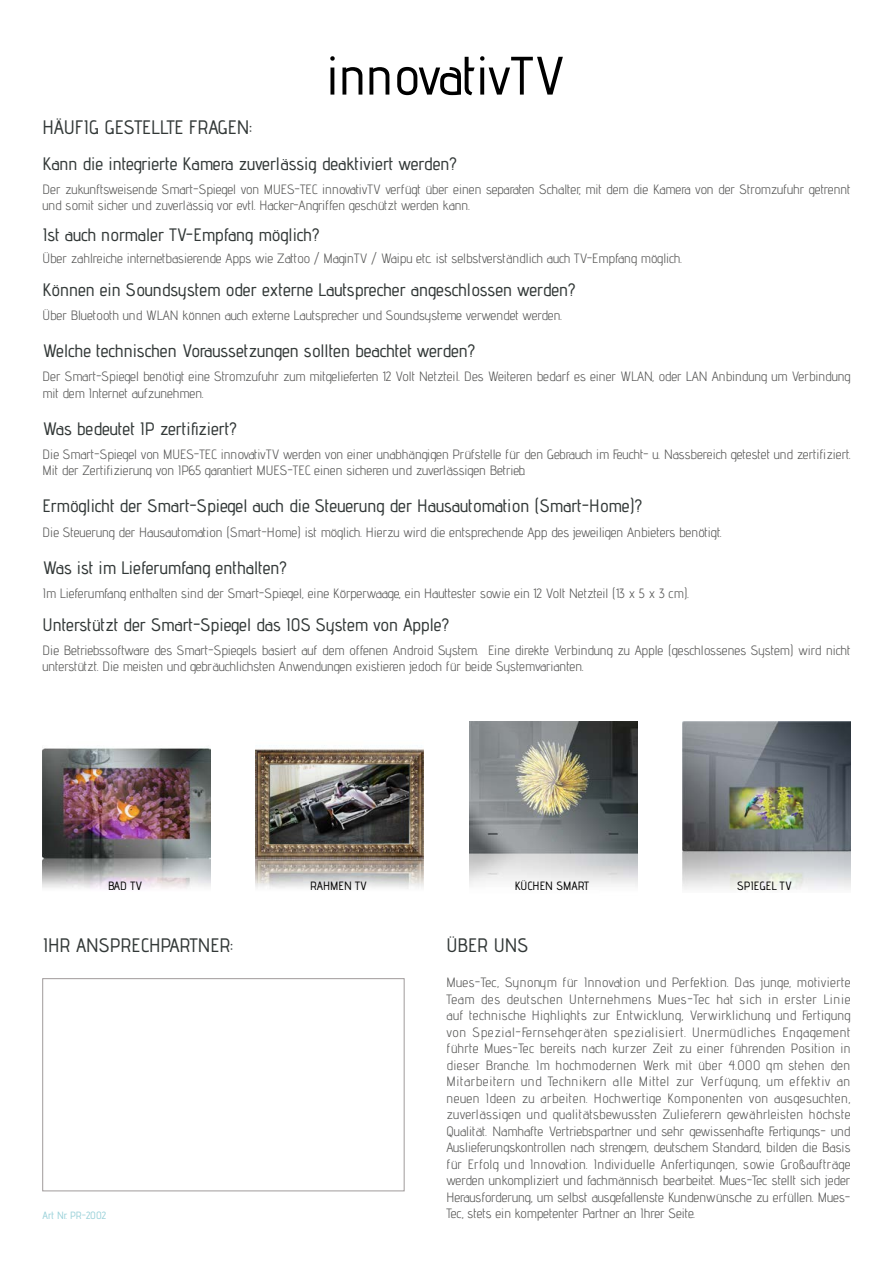
<style>
.page{position:relative;width:893px;height:1263px;background:#fff}
.page>*{position:absolute;margin:0;border:0;box-sizing:border-box;transform-origin:0 0}
.t1{font:500 54px "Advent Pro";color:#000}
.t2{font:500 19.5px "Advent Pro";letter-spacing:-.005em;color:#323837}
.t3{font:500 18px "Advent Pro";color:#323837}
.t4{font:13.5px/16.5px "Advent Pro";color:#575756}
.t5{font:500 12px "Advent Pro";color:#000}
.t6{font:500 10.5px "Advent Pro";color:#99d1d9}
</style>
<div class="page">
<div style="left:43px;top:978px;width:361px;height:213px;border:1px solid #9f9a9a"></div>
<img style="left:469px;top:721px;width:168px;height:165px">
<img style="left:43px;top:748px;width:168px;height:141px">
<img style="left:682px;top:721px;width:168px;height:169px">
<img style="left:256px;top:745px;width:168px;height:144px">
<h1 class="t1" style="left:326px;top:43px;width:240px">innovativTV</h1>
<h2 class="t2" style="left:43px;top:116px;width:211px">HÄUFIG GESTELLTE FRAGEN:</h2>
<h3 class="t3" style="left:43px;top:152px;width:416px">Kann die integrierte Kamera zuverlässig deaktiviert werden?</h3>
<p class="t4" style="left:43px;top:181px;width:809px">Der zukunftsweisende Smart-Spiegel von MUES-TEC innovativTV verfügt über einen separaten Schalter, mit dem die Kamera von der Stromzufuhr getrennt und somit sicher und zuverlässig vor evtl. Hacker-Angriffen geschützt werden kann.</p>
<p class="t4" style="left:43px;top:250px;width:641px">Über zahlreiche internetbasierende Apps wie Zattoo / MaginTV / Waipu etc. ist selbstverständlich auch TV-Empfang möglich.</p>
<h3 class="t3" style="left:43px;top:223px;width:278px">Ist auch normaler TV-Empfang möglich?</h3>
<h3 class="t3" style="left:43px;top:278px;width:534px">Können ein Soundsystem oder externe Lautsprecher angeschlossen werden?</h3>
<p class="t4" style="left:43px;top:307px;width:521px">Über Bluetooth und WLAN können auch externe Lautsprecher und Soundsysteme verwendet werden.</p>
<h3 class="t3" style="left:43px;top:340px;width:434px">Welche technischen Voraussetzungen sollten beachtet werden?</h3>
<p class="t4" style="left:43px;top:368px;width:809px">Der Smart-Spiegel benötigt eine Stromzufuhr zum mitgelieferten 12 Volt Netzteil. Des Weiteren bedarf es einer WLAN, oder LAN Anbindung um Verbindung mit dem Internet aufzunehmen.</p>
<h3 class="t3" style="left:43px;top:417px;width:196px">Was bedeutet IP zertifiziert?</h3>
<p class="t4" style="left:43px;top:446px;width:810px">Die Smart-Spiegel von MUES-TEC innovativTV werden von einer unabhängigen Prüfstelle für den Gebrauch im Feucht- u. Nassbereich getestet und zertifiziert.<br>Mit der Zertifizierung von IP65 garantiert MUES-TEC einen sicheren und zuverlässigen Betrieb.</p>
<h3 class="t3" style="left:43px;top:495px;width:601px">Ermöglicht der Smart-Spiegel auch die Steuerung der Hausautomation (Smart-Home)?</h3>
<p class="t4" style="left:43px;top:523px;width:681px">Die Steuerung der Hausautomation (Smart-Home) ist möglich. Hierzu wird die entsprechende App des jeweiligen Anbieters benötigt.</p>
<h3 class="t3" style="left:43px;top:556px;width:246px">Was ist im Lieferumfang enthalten?</h3>
<p class="t4" style="left:43px;top:585px;width:648px">Im Lieferumfang enthalten sind der Smart-Spiegel, eine Körperwaage, ein Hauttester sowie ein 12 Volt Netzteil (13 x 5 x 3 cm).</p>
<h3 class="t3" style="left:43px;top:613px;width:408px">Unterstützt der Smart-Spiegel das IOS System von Apple?</h3>
<p class="t4" style="left:43px;top:642px;width:809px">Die Betriebssoftware des Smart-Spiegels basiert auf dem offenen Android System. Eine direkte Verbindung zu Apple (geschlossenes System) wird nicht unterstützt. Die meisten und gebräuchlichsten Anwendungen existieren jedoch für beide Systemvarianten.</p>
<p class="t5" style="left:515px;top:878px;width:76px">KÜCHEN SMART</p>
<p class="t5" style="left:108px;top:878px;width:36px">BAD TV</p>
<p class="t5" style="left:310px;top:878px;width:59px">RAHMEN TV</p>
<p class="t5" style="left:737px;top:878px;width:56px">SPIEGEL TV</p>
<h2 class="t2" style="left:43px;top:933px;width:192px">IHR ANSPRECHPARTNER:</h2>
<h2 class="t2" style="left:446px;top:933px;width:83px">ÜBER UNS</h2>
<p class="t6" style="left:43px;top:1209px;width:65px">Art Nr. PR-2002</p>
<p class="t4" style="left:446px;top:974px;width:406px;text-align:justify">Mues-Tec, Synonym für Innovation und Perfektion. Das junge, motivierte Team des deutschen Unternehmens Mues-Tec hat sich in erster Linie auf technische Highlights zur Entwicklung, Verwirklichung und Fertigung von Spezial-Fernsehgeräten spezialisiert. Unermüdliches Engagement führte Mues-Tec bereits nach kurzer Zeit zu einer führenden Position in dieser Branche. Im hochmodernen Werk mit über 4.000 qm stehen den Mitarbeitern und Technikern alle Mittel zur Verfügung, um effektiv an neuen Ideen zu arbeiten. Hochwertige Komponenten von ausgesuchten, zuverlässigen und qualitätsbewussten Zulieferern gewährleisten höchste Qualität. Namhafte Vertriebspartner und sehr gewissenhafte Fertigungs- und Auslieferungskontrollen nach strengem, deutschem Standard, bilden die Basis für Erfolg und Innovation. Individuelle Anfertigungen, sowie Großaufträge werden unkompliziert und fachmännisch bearbeitet. Mues-Tec stellt sich jeder Herausforderung, um selbst ausgefallenste Kundenwünsche zu erfüllen. Mues-Tec, stets ein kompetenter Partner an Ihrer Seite.</p>
</div>
